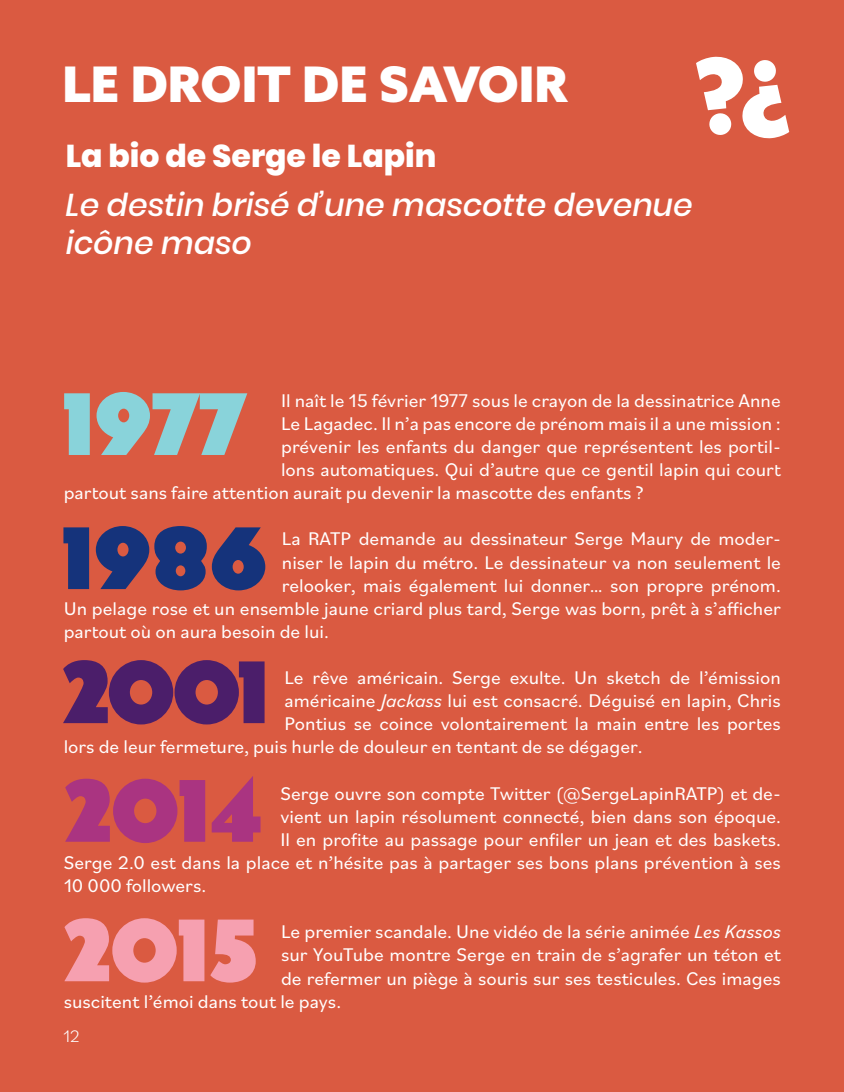
<style>
.page{position:relative;width:844px;height:1092px;background:#fff}
.page>*{position:absolute;margin:0;border:0;box-sizing:border-box;transform-origin:0 0}
.t1{font:84px "Bovine MVB";color:#15337b}
.t2{font:84px "Bovine MVB";color:#4b1e6a}
.t3{font:84px "Bovine MVB";color:#aa3481}
.t4{font:84px "Bovine MVB";color:#f6a0b0}
.t5{font:84px "Bovine MVB";color:#89d3da}
.t6{font:900 49px "Azo Sans";color:#fff}
.t7{font:italic 500 31.5px/37.8px "Poppins";color:#fff}
.t8{font:800 31.5px "Poppins";color:#fff}
.t9{font:19.25px "Bilo";color:#fff}
.t10{font:300 17.5px "Bilo";color:#fff}
.s1{font-style:italic}
</style>
<div class="page">
<div style="left:0;top:0;width:843px;height:1091px;background:#da5a41"></div>
<h2 class="t6" style="left:62px;top:52px;width:506px">LE DROIT DE SAVOIR</h2>
<h3 class="t8" style="left:66px;top:137px;width:372px">La bio de Serge le Lapin</h3>
<h3 class="t7" style="left:66px;top:186px;width:628px">Le destin brisé d’une mascotte devenue icône maso</h3>
<h1 class="t5" style="left:64px;top:381px;width:184px">1977</h1>
<p class="t9" style="left:281px;top:387px;width:501px">Il naît le 15 février 1977 sous le crayon de la dessinatrice Anne</p>
<p class="t9" style="left:281px;top:410px;width:501px">Le Lagadec. Il n’a pas encore de prénom mais il a une mission :</p>
<p class="t9" style="left:281px;top:433px;width:501px">prévenir les enfants du danger que représentent les portil-</p>
<p class="t9" style="left:281px;top:456px;width:501px">lons automatiques. Qui d’autre que ce gentil lapin qui court</p>
<p class="t9" style="left:64px;top:479px;width:581px">partout sans faire attention aurait pu devenir la mascotte des enfants ?</p>
<p class="t9" style="left:282px;top:525px;width:500px">La RATP demande au dessinateur Serge Maury de moder-</p>
<p class="t9" style="left:282px;top:548px;width:500px">niser le lapin du métro. Le dessinateur va non seulement le</p>
<p class="t9" style="left:282px;top:572px;width:500px">relooker, mais également lui donner… son propre prénom.</p>
<p class="t9" style="left:64px;top:595px;width:718px">Un pelage rose et un ensemble jaune criard plus tard, Serge was born, prêt à s’afficher</p>
<p class="t9" style="left:64px;top:618px;width:267px">partout où on aura besoin de lui.</p>
<p class="t9" style="left:284px;top:664px;width:498px">Le rêve américain. Serge exulte. Un sketch de l’émission</p>
<p class="t9" style="left:284px;top:687px;width:498px">américaine <span class="s1">Jackass</span> lui est consacré. Déguisé en lapin, Chris</p>
<p class="t9" style="left:284px;top:710px;width:498px">Pontius se coince volontairement la main entre les portes</p>
<p class="t9" style="left:64px;top:733px;width:580px">lors de leur fermeture, puis hurle de douleur en tentant de se dégager.</p>
<p class="t9" style="left:280px;top:779px;width:502px">Serge ouvre son compte Twitter (@SergeLapinRATP) et de-</p>
<p class="t9" style="left:280px;top:803px;width:502px">vient un lapin résolument connecté, bien dans son époque.</p>
<p class="t9" style="left:280px;top:826px;width:502px">Il en profite au passage pour enfiler un jean et des baskets.</p>
<p class="t9" style="left:64px;top:849px;width:718px">Serge 2.0 est dans la place et n’hésite pas à partager ses bons plans prévention à ses</p>
<p class="t9" style="left:64px;top:872px;width:144px">10 000 followers.</p>
<p class="t9" style="left:281px;top:918px;width:501px">Le premier scandale. Une vidéo de la série animée <span class="s1">Les Kassos</span></p>
<p class="t9" style="left:281px;top:941px;width:501px">sur YouTube montre Serge en train de s’agrafer un téton et</p>
<p class="t9" style="left:281px;top:964px;width:501px">de refermer un piège à souris sur ses testicules. Ces images</p>
<p class="t9" style="left:64px;top:987px;width:279px">suscitent l’émoi dans tout le pays.</p>
<h1 class="t1" style="left:63px;top:515px;width:205px">1986</h1>
<h1 class="t2" style="left:62px;top:649px;width:208px">2001</h1>
<h1 class="t3" style="left:65px;top:767px;width:197px">2014</h1>
<h1 class="t4" style="left:64px;top:907px;width:194px">2015</h1>
<p class="t10" style="left:63px;top:1024px;width:18px">12</p>
</div>
